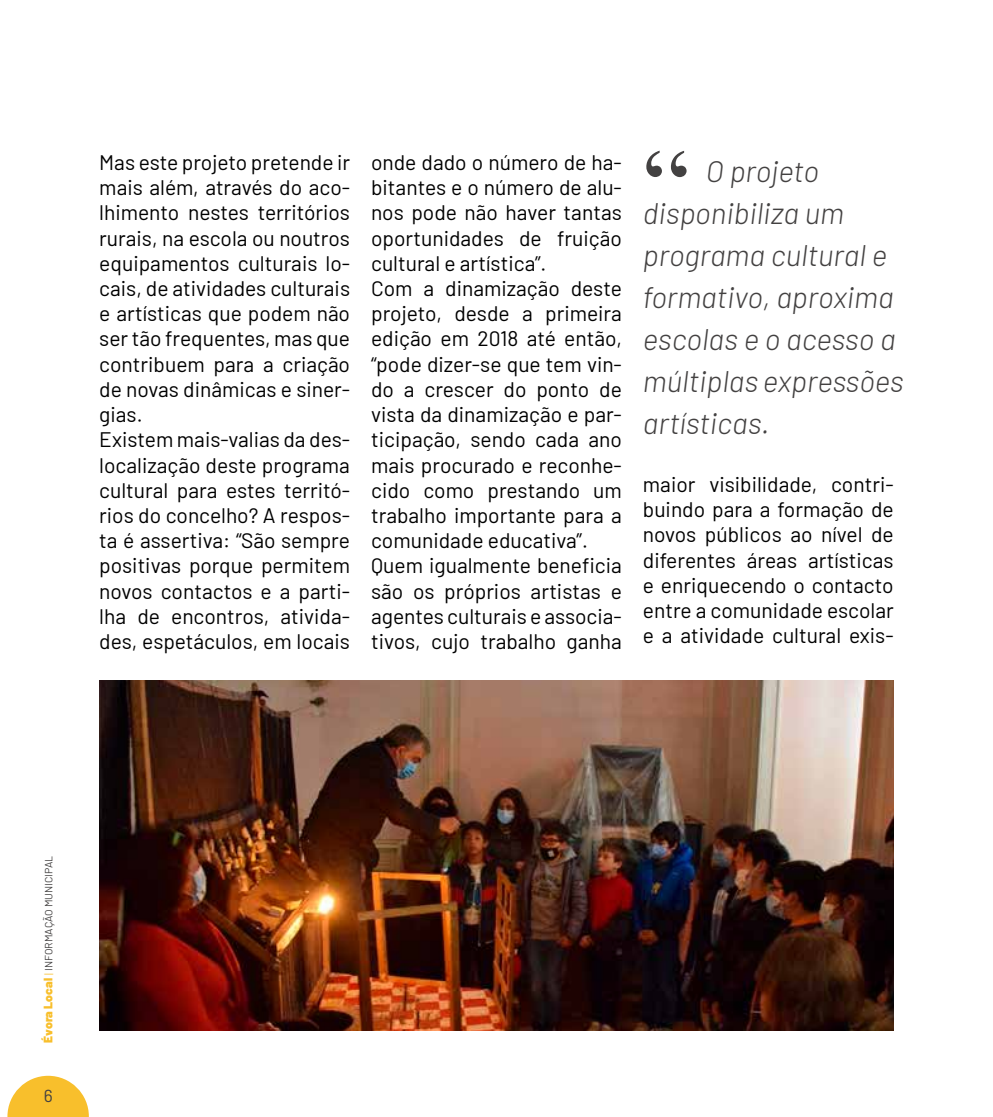
<style>
.page{position:relative;width:993px;height:1117px;background:#fff}
.page>*{position:absolute;margin:0;border:0;box-sizing:border-box;transform-origin:0 0}
.t1{font:italic 300 29.75px/42px "Barlow";color:#434141}
.t2{font:21px/25.2px "Barlow";color:#000}
.t3{font:17.5px "Barlow";color:#434141}
.t4{font:10.5px "Barlow";color:#434141}
.s1{font-weight:900;font-size:12.25px;color:#f8bf2c}
.s2{color:#f8bf2c}
</style>
<div class="page">
<svg style="left:7px;top:1075px;width:82px;height:41px"></svg>
<svg style="left:646px;top:151px;width:40px;height:26px"></svg>
<img style="left:99px;top:680px;width:794px;height:349px">
<p class="t2" style="left:99px;top:148px;width:252px">Mas este projeto pretende ir mais além, através do aco&shy;lhimento nestes territórios rurais, na escola ou noutros equipamentos culturais lo&shy;cais, de atividades culturais e artísticas que podem não ser tão frequentes, mas que contribuem para a criação de novas dinâmicas e siner&shy;gias.<br>Existem mais-valias da des&shy;localização deste programa cultural para estes territó&shy;rios do concelho? A respos&shy;ta é assertiva: “São sempre positivas porque permitem novos contactos e a parti&shy;lha de encontros, ativida&shy;des, espetáculos, em locais</p>
<p class="t2" style="left:371px;top:148px;width:252px">onde dado o número de ha&shy;bitantes e o número de alu&shy;nos pode não haver tantas oportunidades de fruição cultural e artística”.<br>Com a dinamização deste projeto, desde a primeira edição em 2018 até então, “pode dizer-se que tem vin&shy;do a crescer do ponto de vista da dinamização e par&shy;ticipação, sendo cada ano mais procurado e reconhe&shy;cido como prestando um trabalho importante para a comunidade educativa”.<br>Quem igualmente beneficia são os próprios artistas e agentes culturais e associa&shy;tivos, cujo trabalho ganha</p>
<h1 class="t1" style="left:642px;top:148px;width:262px;text-indent:63px">O projeto disponibiliza um programa cultural e formativo, aproxima escolas e o acesso a múltiplas expressões artísticas.</h1>
<p class="t2" style="left:642px;top:470px;width:252px;text-align:justify">maior visibilidade, contri&shy;buindo para a formação de novos públicos ao nível de diferentes áreas artísticas e enriquecendo o contacto entre a comunidade escolar e a atividade cultural exis-</p>
<p class="t4" style="left:41px;top:1042px;width:188px;rotate:-90deg"><span class="s1">Évora Local</span> <span class="s2">|</span> INFORMAÇÃO MUNICIPAL</p>
<p class="t3" style="left:44px;top:1083px;width:11px">6</p>
</div>
